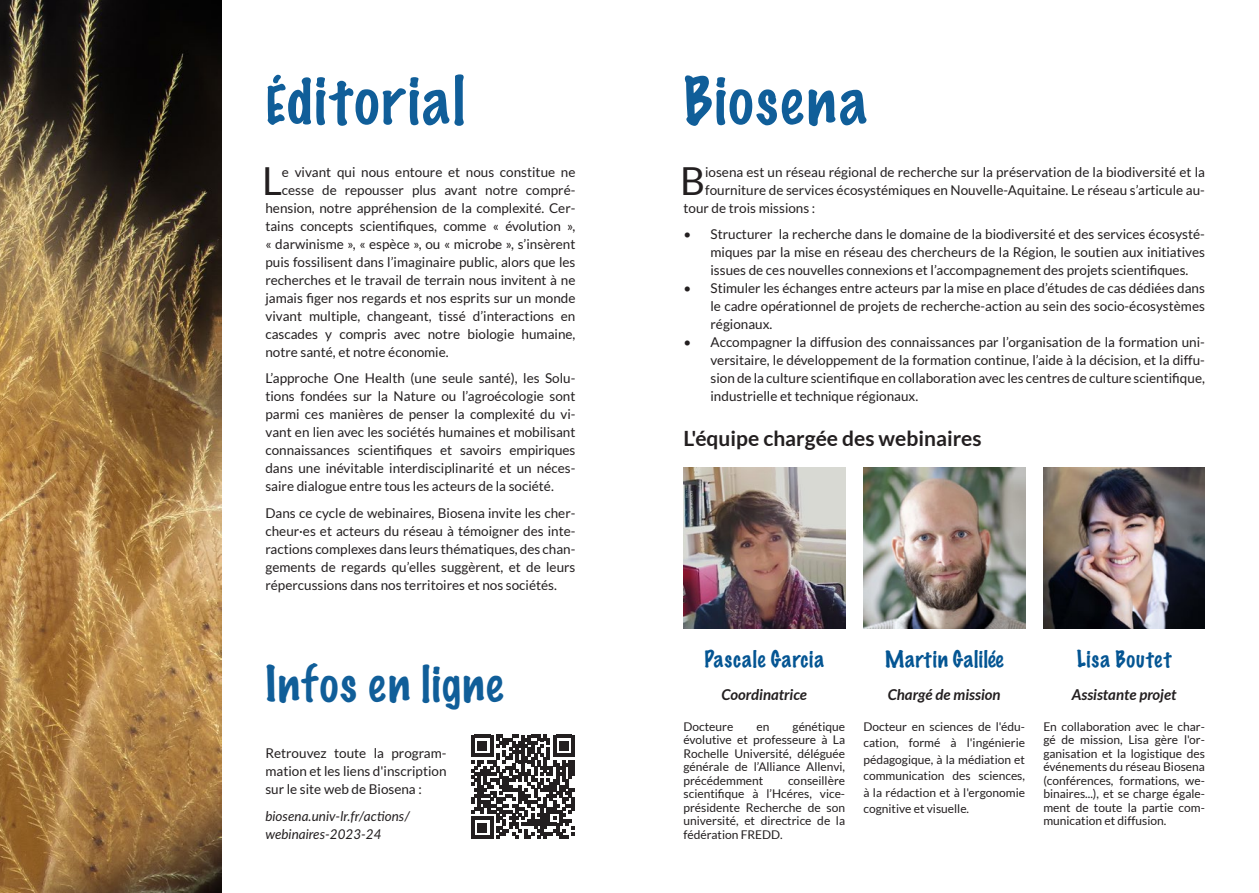
<style>
.page{position:relative;width:1259px;height:893px;background:#fff}
.page>*{position:absolute;margin:0;border:0;box-sizing:border-box;transform-origin:0 0}
.t1{font:100 60px "Marker Felt";letter-spacing:.045em;color:#105e99}
.t2{font:100 45px "Marker Felt";letter-spacing:.035em;color:#105e99}
.PARAGRAPHE{font:38.55px "Lato";color:#231f20}
.NOM{font:100 21px "Marker Felt";letter-spacing:.035em;color:#045593}
.t3{font:700 21px "Lato";color:#231f20}
.JOB{font:italic 700 15px "Lato";color:#231f20}
.PARAGRAPHE-2{font:13.5px/18px "Lato";color:#231f20;text-align:justify}
.PARAGRAPHE-3{font:italic 13.5px/18px "Lato";color:#231f20}
.PARAGRAPHE-4{font:12px/13.5px "Lato";color:#231f20;text-align:justify}
</style>
<div class="page">
<svg style="left:471px;top:735px;width:104px;height:103px"></svg>
<img style="left:683px;top:467px;width:162px;height:162px">
<img style="left:1043px;top:467px;width:162px;height:162px">
<img style="left:863px;top:467px;width:162px;height:162px">
<img style="left:0;top:0;width:221px;height:893px">
<p class="t1" style="left:265px;top:53px;width:201px">Éditorial</p>
<p class="PARAGRAPHE" style="left:262px;top:159px;width:21px">L</p>
<p class="PARAGRAPHE-2" style="left:282px;top:163px;width:295px">e vivant qui nous entoure et nous constitue ne</p>
<p class="PARAGRAPHE-2" style="left:282px;top:181px;width:295px">cesse de repousser plus avant notre compré-</p>
<p class="PARAGRAPHE-2" style="left:265px;top:199px;width:311px">hension, notre appréhension de la complexité. Cer-</p>
<p class="PARAGRAPHE-2" style="left:265px;top:217px;width:311px">tains concepts scientifiques, comme « évolution »,</p>
<p class="PARAGRAPHE-2" style="left:265px;top:235px;width:311px">« darwinisme », « espèce », ou « microbe », s’insèrent</p>
<p class="PARAGRAPHE-2" style="left:265px;top:253px;width:311px">puis fossilisent dans l’imaginaire public, alors que les</p>
<p class="PARAGRAPHE-2" style="left:265px;top:271px;width:311px">recherches et le travail de terrain nous invitent à ne</p>
<p class="PARAGRAPHE-2" style="left:265px;top:289px;width:311px">jamais figer nos regards et nos esprits sur un monde</p>
<p class="PARAGRAPHE-2" style="left:265px;top:307px;width:311px">vivant multiple, changeant, tissé d’interactions en</p>
<p class="PARAGRAPHE-2" style="left:265px;top:325px;width:311px">cascades y compris avec notre biologie humaine,</p>
<p class="PARAGRAPHE-2" style="left:265px;top:343px;width:185px">notre santé, et notre économie.</p>
<p class="PARAGRAPHE-2" style="left:265px;top:369px;width:311px">L’approche One Health (une seule santé), les Solu&shy;tions fondées sur la Nature ou l’agroécologie sont parmi ces manières de penser la complexité du vi&shy;vant en lien avec les sociétés humaines et mobilisant connaissances scientifiques et savoirs empiriques dans une inévitable interdisciplinarité et un néces&shy;saire dialogue entre tous les acteurs de la société.</p>
<p class="PARAGRAPHE-2" style="left:265px;top:504px;width:311px">Dans ce cycle de webinaires, Biosena invite les cher&shy;cheur·es et acteurs du réseau à témoigner des inte&shy;ractions complexes dans leurs thématiques, des chan&shy;gements de regards qu’elles suggèrent, et de leurs répercussions dans nos territoires et nos sociétés.</p>
<p class="t2" style="left:265px;top:648px;width:239px">Infos en ligne</p>
<p class="PARAGRAPHE-2" style="left:265px;top:744px;width:183px">Retrouvez toute la program&shy;mation et les liens d'inscription sur le site web de Biosena :</p>
<p class="PARAGRAPHE-3" style="left:265px;top:806px;width:146px">biosena.univ-lr.fr/actions/ webinaires-2023-24</p>
<p class="t1" style="left:683px;top:53px;width:185px">Biosena</p>
<p class="PARAGRAPHE" style="left:680px;top:159px;width:26px">B</p>
<p class="PARAGRAPHE-2" style="left:705px;top:163px;width:501px">iosena est un réseau régional de recherche sur la préservation de la biodiversité et la</p>
<p class="PARAGRAPHE-2" style="left:705px;top:181px;width:501px">fourniture de services écosystémiques en Nouvelle-Aquitaine. Le réseau s’articule au-</p>
<p class="PARAGRAPHE-2" style="left:683px;top:199px;width:133px">tour de trois missions :</p>
<p class="PARAGRAPHE-2" style="left:710px;top:225px;width:496px;text-indent:-27px">• Structurer la recherche dans le domaine de la biodiversité et des services écosysté&shy;miques par la mise en réseau des chercheurs de la Région, le soutien aux initiatives issues de ces nouvelles connexions et l’accompagnement des projets scientifiques.</p>
<p class="PARAGRAPHE-2" style="left:710px;top:279px;width:496px;text-indent:-27px">• Stimuler les échanges entre acteurs par la mise en place d’études de cas dédiées dans le cadre opérationnel de projets de recherche-action au sein des socio-écosystèmes régionaux.</p>
<p class="PARAGRAPHE-2" style="left:710px;top:333px;width:496px;text-indent:-27px">• Accompagner la diffusion des connaissances par l’organisation de la formation uni&shy;versitaire, le développement de la formation continue, l’aide à la décision, et la diffu&shy;sion de la culture scientifique en collaboration avec les centres de culture scientifique, industrielle et technique régionaux.</p>
<p class="t3" style="left:683px;top:426px;width:300px">L'équipe chargée des webinaires</p>
<p class="NOM" style="left:704px;top:642px;width:121px">Pascale Garcia</p>
<p class="NOM" style="left:885px;top:642px;width:120px">Martin Galilée</p>
<p class="NOM" style="left:1077px;top:642px;width:96px">Lisa Boutet</p>
<p class="JOB" style="left:721px;top:686px;width:87px">Coordinatrice</p>
<p class="JOB" style="left:888px;top:686px;width:114px">Chargé de mission</p>
<p class="JOB" style="left:1072px;top:686px;width:106px">Assistante projet</p>
<p class="PARAGRAPHE-4" style="left:683px;top:720px;width:163px;text-indent:109px">génétique évolutive et professeure à La Rochelle Université, déléguée générale de l’Alliance Allenvi, précédemment</p>
<p class="PARAGRAPHE-4" style="left:683px;top:720px;width:51px">Docteure</p>
<p class="PARAGRAPHE-4" style="left:756px;top:720px;width:14px">en</p>
<p class="PARAGRAPHE-4" style="left:683px;top:774px;width:163px;text-indent:105px">conseillère scientifique à l’Hcéres, vice&shy;présidente Recherche de son université, et directrice de la fédération FREDD.</p>
<p class="PARAGRAPHE-4" style="left:863px;top:718px;width:163px;line-height:16.5px">Docteur en sciences de l'édu&shy;cation, formé à l'ingénierie pédagogique, à la médiation et communication des sciences, à la rédaction et à l'ergonomie cognitive et visuelle.</p>
<p class="PARAGRAPHE-4" style="left:1043px;top:720px;width:163px">En collaboration avec le char&shy;gé de mission, Lisa gère l'or&shy;ganisation et la logistique des événements du réseau Biosena (conférences, formations, we&shy;binaires...), et se charge égale&shy;ment de toute la partie com&shy;munication et diffusion.</p>
</div>
